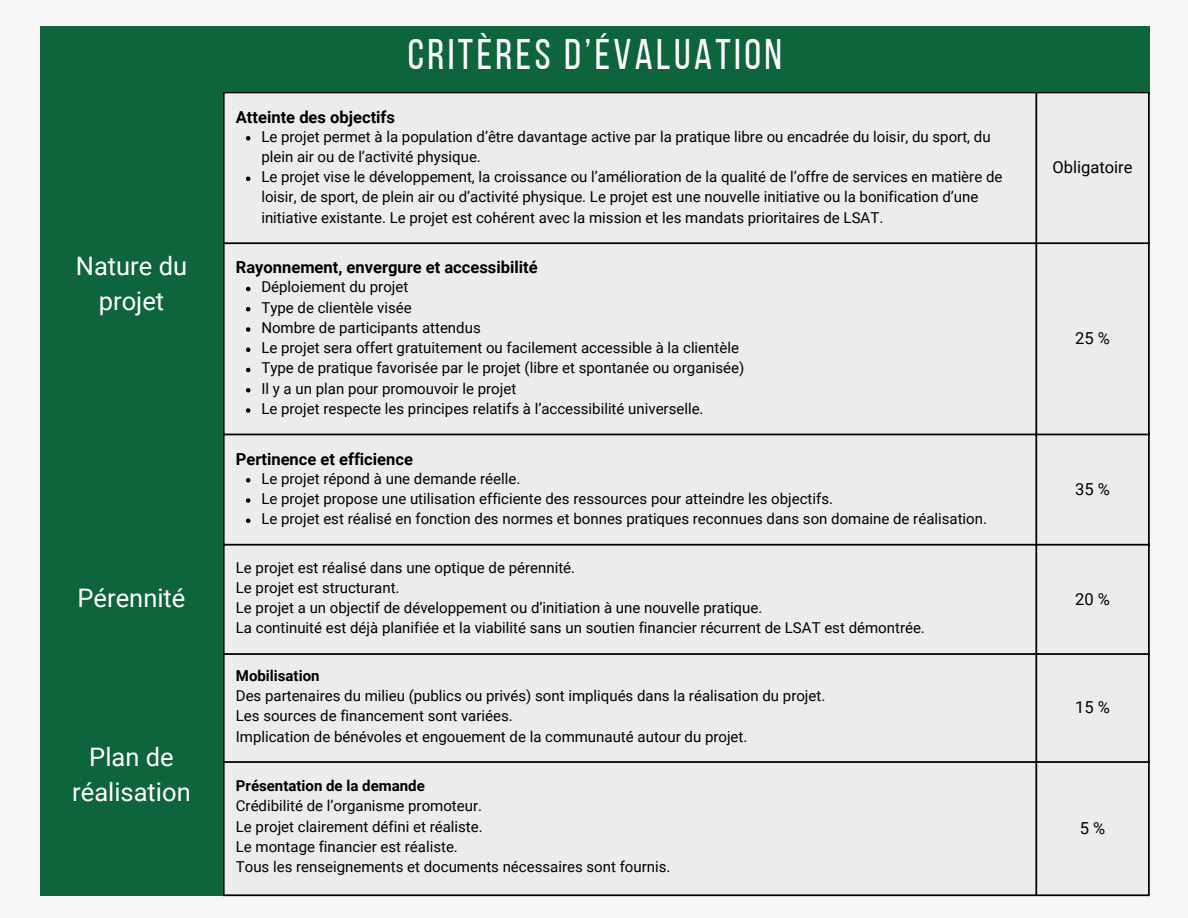
<style>
.page{position:relative;width:1188px;height:918px;background:#f6f6f6}
.page>*{position:absolute;margin:0;border:0;box-sizing:border-box;transform-origin:0 0}
.t1{font:42.75px "Bebas Neue";letter-spacing:.08em;color:#fff}
.t2{font:25.5px/34.8px "Roboto";color:#fff;text-align:center}
.t3{font:700 16.5px "Roboto";color:#000}
.t4{font:16.5px "Roboto";color:#000}
.t5{font:15px/20.2px "Roboto";color:#000}
.t6{font:700 15px "Roboto";color:#000}
</style>
<div class="page">
<div style="left:225px;top:93px;width:923px;height:801px;background:#ececec"></div>
<svg style="left:246px;top:136px;width:4px;height:5px"></svg>
<svg style="left:246px;top:177px;width:4px;height:4px"></svg>
<svg style="left:246px;top:287px;width:4px;height:4px"></svg>
<svg style="left:246px;top:307px;width:4px;height:5px"></svg>
<svg style="left:246px;top:327px;width:4px;height:5px"></svg>
<svg style="left:246px;top:348px;width:4px;height:4px"></svg>
<svg style="left:246px;top:368px;width:4px;height:4px"></svg>
<svg style="left:246px;top:388px;width:4px;height:5px"></svg>
<svg style="left:246px;top:408px;width:4px;height:5px"></svg>
<svg style="left:246px;top:478px;width:4px;height:5px"></svg>
<svg style="left:246px;top:498px;width:4px;height:5px"></svg>
<svg style="left:246px;top:519px;width:4px;height:4px"></svg>
<hr style="left:223px;top:44px;width:2px;height:850px;background:#000">
<hr style="left:1035px;top:93px;width:2px;height:801px;background:#000">
<hr style="left:1148px;top:44px;width:2px;height:850px;background:#000">
<hr style="left:223px;top:92px;width:927px;height:1px;background:#000">
<hr style="left:223px;top:242px;width:927px;height:2px;background:#000">
<hr style="left:223px;top:434px;width:927px;height:1px;background:#000">
<hr style="left:223px;top:544px;width:927px;height:2px;background:#000">
<hr style="left:223px;top:653px;width:927px;height:2px;background:#000">
<hr style="left:223px;top:761px;width:927px;height:2px;background:#000">
<hr style="left:223px;top:894px;width:927px;height:2px;background:#000">
<div style="left:40px;top:26px;width:183px;height:516px;background:#0e643b"></div>
<div style="left:40px;top:542px;width:183px;height:113px;background:#0e643b"></div>
<div style="left:40px;top:655px;width:183px;height:240px;background:#0e643b"></div>
<div style="left:40px;top:26px;width:1110px;height:66px;background:#0e643b"></div>
<p class="t2" style="left:76px;top:249px;width:113px">Nature du projet</p>
<p class="t2" style="left:78px;top:581px;width:109px">Pérennité</p>
<p class="t2" style="left:72px;top:740px;width:120px">Plan de réalisation</p>
<p class="t1" style="left:408px;top:37px;width:376px">CRITÈRES D’ÉVALUATION</p>
<h1 class="t3" style="left:236px;top:107px;width:161px">Atteinte des objectifs</h1>
<p class="t5" style="left:261px;top:126px;width:731px">Le projet permet à la population d’être davantage active par la pratique libre ou encadrée du loisir, du sport, du plein air ou de l’activité physique.</p>
<p class="t5" style="left:261px;top:167px;width:743px">Le projet vise le développement, la croissance ou l’amélioration de la qualité de l’offre de services en matière de loisir, de sport, de plein air ou d’activité physique. Le projet est une nouvelle initiative ou la bonification d’une initiative existante. Le projet est cohérent avec la mission et les mandats prioritaires de LSAT.</p>
<p class="t3" style="left:236px;top:258px;width:303px">Rayonnement, envergure et accessibilité</p>
<p class="t5" style="left:261px;top:277px;width:148px">Déploiement du projet</p>
<p class="t5" style="left:261px;top:297px;width:152px">Type de clientèle visée</p>
<p class="t5" style="left:261px;top:318px;width:221px">Nombre de participants attendus</p>
<p class="t5" style="left:261px;top:338px;width:479px">Le projet sera offert gratuitement ou facilement accessible à la clientèle</p>
<p class="t5" style="left:261px;top:358px;width:484px">Type de pratique favorisée par le projet (libre et spontanée ou organisée)</p>
<p class="t5" style="left:261px;top:378px;width:256px">Il y a un plan pour promouvoir le projet</p>
<p class="t5" style="left:261px;top:399px;width:444px">Le projet respecte les principes relatifs à l’accessibilité universelle.</p>
<p class="t3" style="left:236px;top:449px;width:179px">Pertinence et efficience</p>
<p class="t5" style="left:261px;top:468px;width:260px">Le projet répond à une demande réelle.</p>
<p class="t5" style="left:261px;top:489px;width:573px">Le projet propose une utilisation efficiente des ressources pour atteindre les objectifs.</p>
<p class="t5" style="left:261px;top:509px;width:727px">Le projet est réalisé en fonction des normes et bonnes pratiques reconnues dans son domaine de réalisation.</p>
<p class="t5" style="left:236px;top:557px;width:341px">Le projet est réalisé dans une optique de pérennité.</p>
<p class="t5" style="left:236px;top:578px;width:165px">Le projet est structurant.</p>
<p class="t5" style="left:236px;top:598px;width:528px">Le projet a un objectif de développement ou d’initiation à une nouvelle pratique.</p>
<p class="t5" style="left:236px;top:618px;width:691px">La continuité est déjà planifiée et la viabilité sans un soutien financier récurrent de LSAT est démontrée.</p>
<p class="t6" style="left:236px;top:667px;width:85px">Mobilisation</p>
<p class="t5" style="left:236px;top:686px;width:591px">Des partenaires du milieu (publics ou privés) sont impliqués dans la réalisation du projet.</p>
<p class="t5" style="left:236px;top:706px;width:278px">Les sources de financement sont variées.</p>
<p class="t5" style="left:236px;top:726px;width:513px">Implication de bénévoles et engouement de la communauté autour du projet.</p>
<p class="t6" style="left:236px;top:777px;width:190px">Présentation de la demande</p>
<p class="t5" style="left:236px;top:796px;width:248px">Crédibilité de l’organisme promoteur.</p>
<p class="t5" style="left:236px;top:816px;width:248px">Le projet clairement défini et réaliste.</p>
<p class="t5" style="left:236px;top:837px;width:224px">Le montage financier est réaliste.</p>
<p class="t5" style="left:236px;top:857px;width:436px">Tous les renseignements et documents nécessaires sont fournis.</p>
<p class="t4" style="left:1053px;top:158px;width:82px">Obligatoire</p>
<p class="t4" style="left:1075px;top:329px;width:36px">25 %</p>
<p class="t4" style="left:1075px;top:480px;width:36px">35 %</p>
<p class="t4" style="left:1075px;top:590px;width:36px">20 %</p>
<p class="t4" style="left:1075px;top:698px;width:36px">15 %</p>
<p class="t4" style="left:1080px;top:818px;width:27px">5%</p>
</div>
